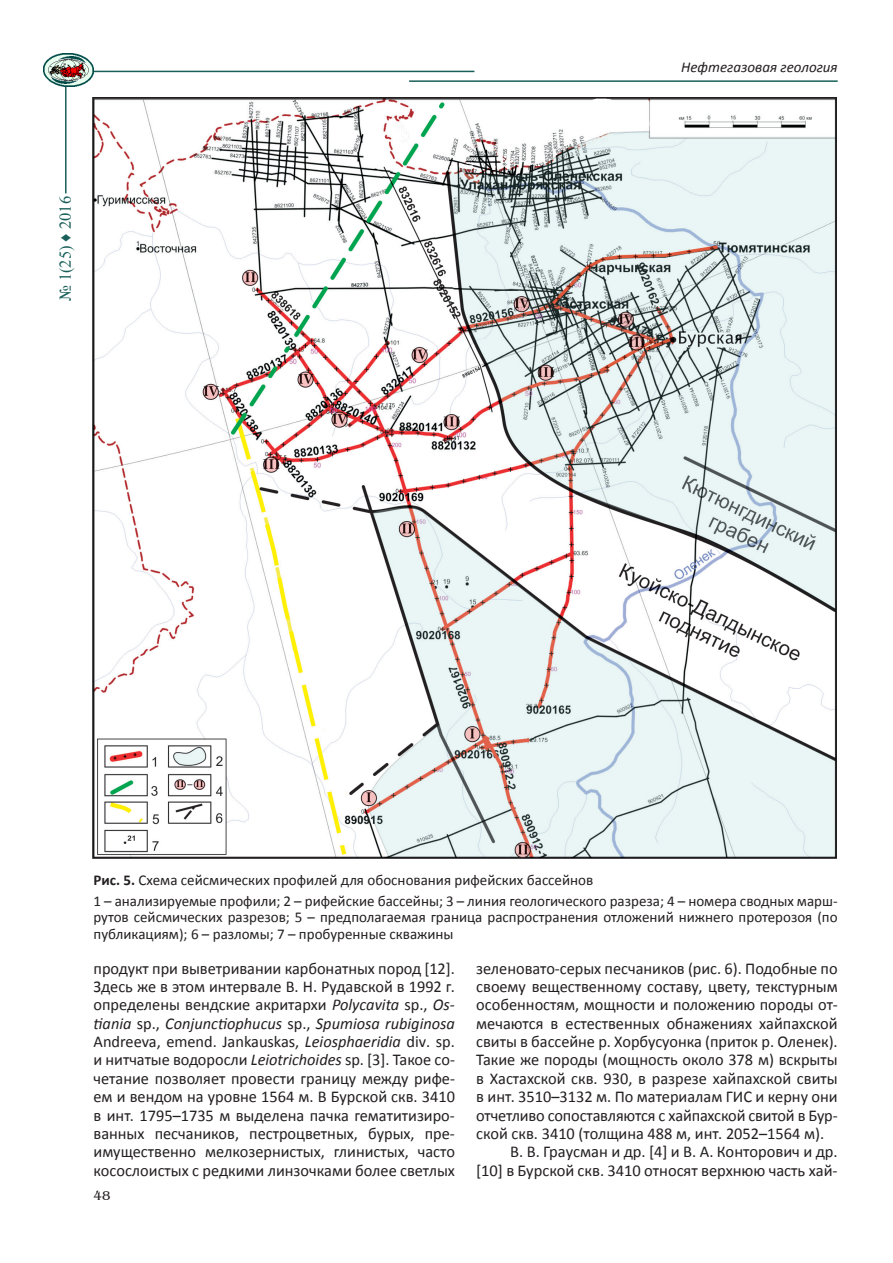
<style>
.page{position:relative;width:893px;height:1263px;background:#fff}
.page>*{position:absolute;margin:0;border:0;box-sizing:border-box;transform-origin:0 0}
.t1{font:16.5px/18.3px "Calibri";color:#231f20;text-align:justify}
.t2{font:16.5px "Times New Roman";color:#195f59}
.t3{font:15px/20.7px "Calibri";color:#231f20}
.t4{font:italic 15px "Calibri";color:#231f20}
.t5{font:13.5px "AG Benguiat";color:#231f20}
.s1{font-weight:700}
.s2{font-style:italic}
</style>
<div class="page">
<hr style="left:65px;top:71px;width:2px;height:122px;background:#195f59">
<hr style="left:61px;top:71px;width:413px;height:1px;background:#195f59">
<hr style="left:409px;top:80px;width:429px;height:2px;background:#195f59">
<img style="left:43px;top:54px;width:51px;height:32px">
<img style="left:92px;top:98px;width:744px;height:761px">
<p class="t2" style="left:54px;top:301px;width:107px;rotate:-90deg">№ 1(25) ♦ 2016</p>
<p class="t4" style="left:681px;top:58px;width:158px">Нефтегазовая геология</p>
<p class="t3" style="left:94px;top:869px;width:746px"><span class="s1">Рис. 5.</span> Схема сейсмических профилей для обоснования рифейских бассейнов<br>1 – анализируемые профили; 2 – рифейские бассейны; 3 – линия геологического разреза; 4 – номера сводных марш-</p>
<p class="t3" style="left:94px;top:908px;width:746px;line-height:16.5px">рутов сейсмических разрезов; 5 – предполагаемая граница распространения отложений нижнего протерозоя (по публикациям); 6 – разломы; 7 – пробуренные скважины</p>
<p class="t1" style="left:94px;top:958px;width:363px">продукт при выветривании карбонатных пород [12].<br>Здесь же в этом интервале В. Н. Рудавской в 1992 г. определены вендские акритархи <span class="s2">Polycavita</span> sp., <span class="s2">Os&shy;tiania</span> sp., <span class="s2">Conjunctiophucus</span> sp., <span class="s2">Spumiosa rubiginosa </span>Andreeva, emend. Jankauskas, <span class="s2">Leiosphaeridia</span> div. sp. и нитчатые водоросли <span class="s2">Leiotrichoides</span> sp. [3]. Такое со&shy;четание позволяет провести границу между рифе&shy;ем и вендом на уровне 1564 м. В Бурской скв. 3410 в инт. 1795–1735 м выделена пачка гематитизиро&shy;ванных песчаников, пестроцветных, бурых, пре&shy;имущественно мелкозернистых, глинистых, часто косослоистых с редкими линзочками более светлых</p>
<p class="t1" style="left:476px;top:958px;width:363px">зеленовато-серых песчаников (рис. 6). Подобные по</p>
<p class="t1" style="left:476px;top:976px;width:363px">своему вещественному составу, цвету, текстурным</p>
<p class="t1" style="left:476px;top:995px;width:363px">особенностям, мощности и положению породы от-</p>
<p class="t1" style="left:476px;top:1013px;width:363px">мечаются в естественных обнажениях хайпахской</p>
<p class="t1" style="left:476px;top:1032px;width:363px">свиты в бассейне р. Хорбусуонка (приток р. Оленек).</p>
<p class="t1" style="left:476px;top:1050px;width:363px">Такие же породы (мощность около 378 м) вскрыты</p>
<p class="t1" style="left:476px;top:1068px;width:363px">в Хастахской скв. 930, в разрезе хайпахской свиты</p>
<p class="t1" style="left:476px;top:1087px;width:363px">в инт. 3510–3132 м. По материалам ГИС и керну они</p>
<p class="t1" style="left:476px;top:1105px;width:363px">отчетливо сопоставляются с хайпахской свитой в Бур-</p>
<p class="t1" style="left:476px;top:1123px;width:349px">ской скв. 3410 (толщина 488 м, инт. 2052–1564 м).</p>
<p class="t1" style="left:510px;top:1142px;width:329px">В. В. Граусман и др. [4] и В. А. Конторович и др.</p>
<p class="t1" style="left:476px;top:1160px;width:363px">[10] в Бурской скв. 3410 относят верхнюю часть хай-</p>
<p class="t5" style="left:94px;top:1188px;width:19px">48</p>
</div>
